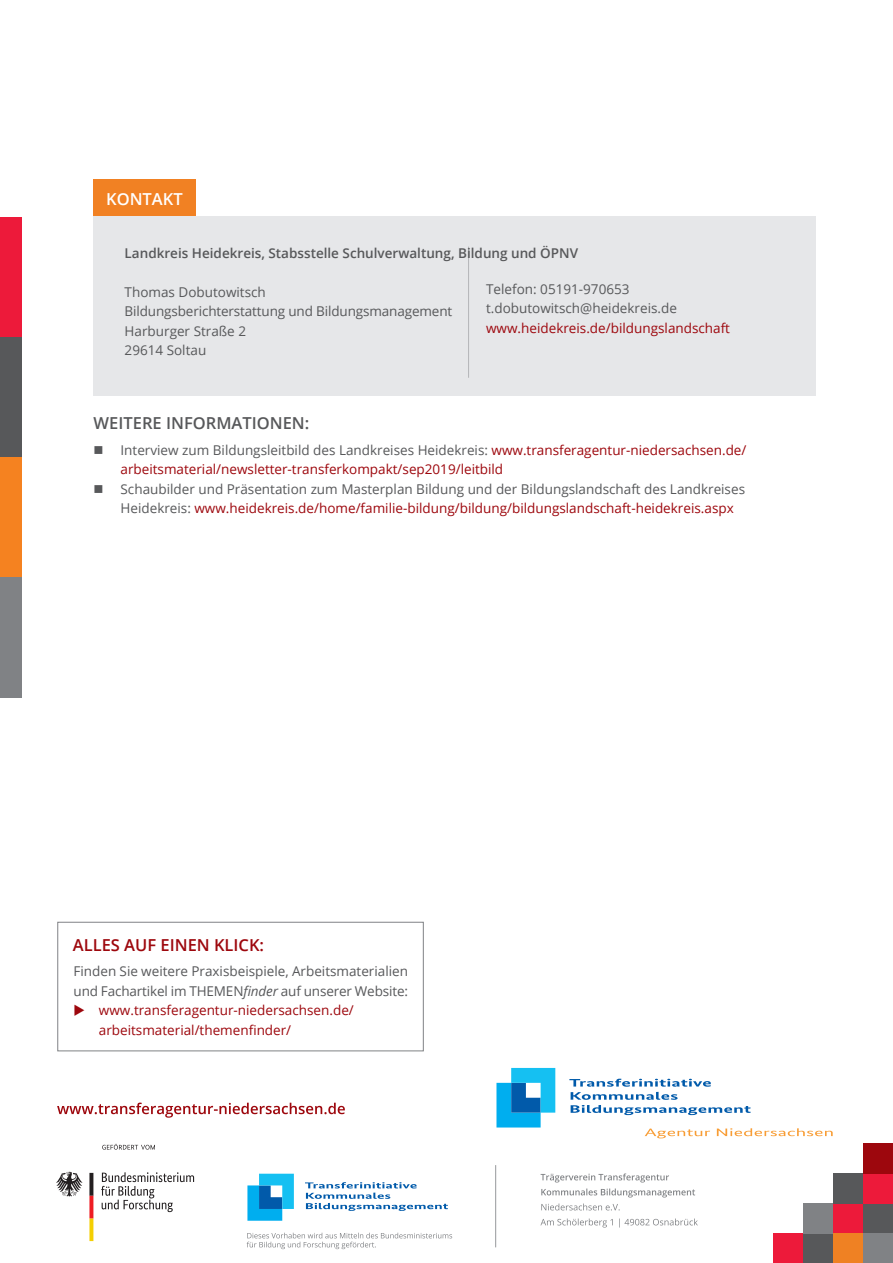
<style>
.page{position:relative;width:893px;height:1263px;background:#fff}
.page>*{position:absolute;margin:0;border:0;box-sizing:border-box;transform-origin:0 0}
.t1{font:600 16.5px "Open Sans";color:#57585a}
.t2{font:600 16.5px "Open Sans";color:#9d070d}
.t3{font:600 16.5px "Open Sans";color:#fff}
.t4{font:13.5px/19.5px "Open Sans";color:#57585a}
.t5{font:13.5px/19.5px "Open Sans";color:#9d070d}
.t6{font:600 13.5px "Open Sans";color:#57585a}
.s1{color:#57585a}
.s2{color:#9d070d}
.s3{font-style:italic}
</style>
<div class="page">
<div style="left:93px;top:179px;width:103px;height:38px;background:#f18123"></div>
<div style="left:93px;top:216px;width:723px;height:179px;background:#e6e7e9"></div>
<hr style="left:468px;top:247px;width:1px;height:131px;background:#808285">
<div style="left:0;top:217px;width:21px;height:120px;background:#ed1a3a"></div>
<div style="left:0;top:337px;width:21px;height:120px;background:#57585a"></div>
<div style="left:0;top:457px;width:21px;height:121px;background:#f58220"></div>
<div style="left:0;top:578px;width:21px;height:120px;background:#808285"></div>
<div style="left:58px;top:922px;width:365px;height:129px;border:1px solid #808285"></div>
<div style="left:773px;top:1233px;width:30px;height:30px;background:#ed1a3a"></div>
<div style="left:803px;top:1233px;width:30px;height:30px;background:#57585a"></div>
<div style="left:803px;top:1203px;width:30px;height:30px;background:#808285"></div>
<div style="left:833px;top:1203px;width:30px;height:30px;background:#ed1a3a"></div>
<div style="left:863px;top:1203px;width:30px;height:30px;background:#57585a"></div>
<div style="left:833px;top:1173px;width:30px;height:30px;background:#57585a"></div>
<div style="left:863px;top:1173px;width:30px;height:30px;background:#ed1a3a"></div>
<div style="left:863px;top:1143px;width:30px;height:30px;background:#9d070d"></div>
<div style="left:833px;top:1233px;width:30px;height:30px;background:#ef8123"></div>
<div style="left:863px;top:1233px;width:30px;height:30px;background:#808285"></div>
<svg style="left:540px;top:1218px;width:158px;height:9px"></svg>
<svg style="left:541px;top:1203px;width:79px;height:7px"></svg>
<svg style="left:541px;top:1188px;width:154px;height:9px"></svg>
<svg style="left:541px;top:1173px;width:128px;height:9px"></svg>
<svg style="left:57px;top:1102px;width:288px;height:16px"></svg>
<svg style="left:247px;top:1233px;width:205px;height:16px"></svg>
<svg style="left:645px;top:1128px;width:65px;height:10px"></svg>
<svg style="left:717px;top:1128px;width:116px;height:8px"></svg>
<svg style="left:569px;top:1079px;width:182px;height:36px"></svg>
<svg style="left:496px;top:1068px;width:59px;height:59px"></svg>
<hr style="left:495px;top:1165px;width:1px;height:82px;background:#808285">
<svg style="left:305px;top:1182px;width:143px;height:29px"></svg>
<svg style="left:247px;top:1174px;width:47px;height:47px"></svg>
<svg style="left:101px;top:1172px;width:93px;height:40px"></svg>
<svg style="left:102px;top:1144px;width:53px;height:6px"></svg>
<svg style="left:89px;top:1173px;width:4px;height:68px"></svg>
<svg style="left:56px;top:1172px;width:27px;height:24px"></svg>
<p class="t3" style="left:106px;top:187px;width:78px">KONTAKT</p>
<p class="t6" style="left:125px;top:243px;width:455px">Landkreis Heidekreis, Stabsstelle Schulverwaltung, Bildung und ÖPNV</p>
<p class="t4" style="left:125px;top:282px;width:329px">Thomas Dobutowitsch<br>Bildungsberichterstattung und Bildungsmanagement<br>Harburger Straße 2<br>29614 Soltau</p>
<p class="t4" style="left:486px;top:279px;width:192px">Telefon: 05191-970653 t.dobutowitsch@heidekreis.de</p>
<p class="t5" style="left:486px;top:318px;width:245px">www.heidekreis.de/bildungslandschaft</p>
<p class="t1" style="left:94px;top:412px;width:217px">WEITERE INFORMATIONEN:</p>
<p class="t5" style="left:121px;top:440px;width:627px"><span class="s1">Interview zum Bildungsleitbild des Landkreises Heidekreis:</span> www.transferagentur-niedersachsen.de/ arbeitsmaterial/newsletter-transferkompakt/sep2019/leitbild</p>
<p class="t4" style="left:121px;top:479px;width:626px">Schaubilder und Präsentation zum Masterplan Bildung und der Bildungslandschaft des Landkreises<br>Heidekreis: <span class="s2">www.heidekreis.de/home/familie-bildung/bildung/bildungslandschaft-heidekreis.aspx</span></p>
<p class="t2" style="left:73px;top:933px;width:193px">ALLES AUF EINEN KLICK:</p>
<p class="t4" style="left:74px;top:961px;width:336px">Finden Sie weitere Praxisbeispiele, Arbeitsmaterialien und Fachartikel im THEMEN<span class="s3">finder</span> auf unserer Website:</p>
<p class="t5" style="left:99px;top:1000px;width:256px;text-indent:-25px">◆ www.transferagentur-niedersachsen.de/ arbeitsmaterial/themenfinder/</p>
</div>
